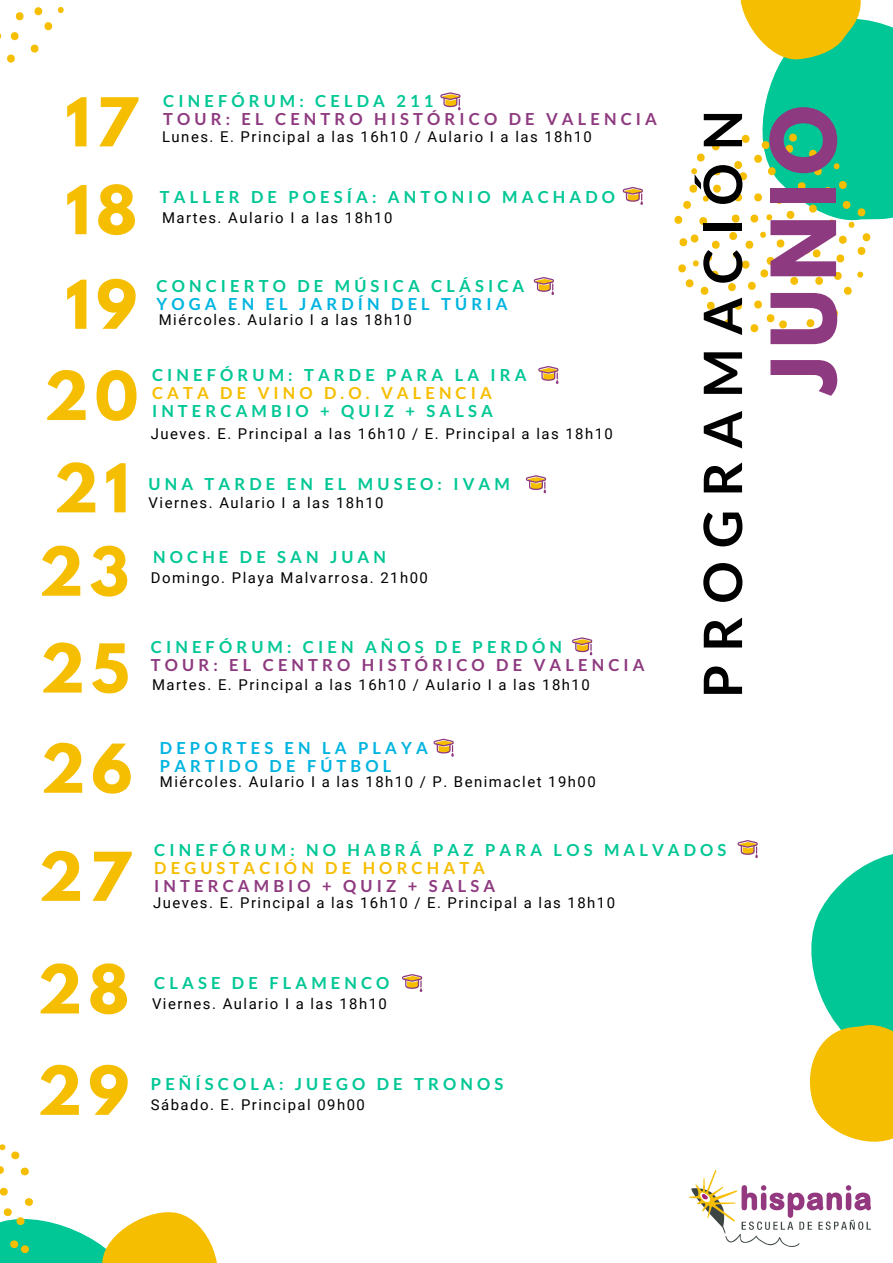
<style>
.page{position:relative;width:893px;height:1263px;background:#fff}
.page>*{position:absolute;margin:0;border:0;box-sizing:border-box;transform-origin:0 0}
.t1{font:700 79.5px "League Spartan";color:#8e3a80}
.t2{font:700 59.55px "League Spartan";letter-spacing:.1em;color:#f6be00}
.t3{font:700 52.95px "Lato";letter-spacing:.25em;color:#000}
.t4{font:700 16.5px "Lato";letter-spacing:.25em;color:#00c795}
.t5{font:700 16.5px "Lato";letter-spacing:.25em;color:#8e3a80}
.t6{font:700 16.5px/18px "Lato";letter-spacing:.25em;color:#00b4e0}
.t7{font:700 16.5px "Lato";letter-spacing:.25em;color:#f6be00}
.t8{font:14.85px "Roboto";letter-spacing:.1em;color:#000}
</style>
<div class="page">
<svg style="left:674px;top:0;width:219px;height:332px"></svg>
<img style="left:689px;top:1170px;width:181px;height:76px">
<svg style="left:0;top:1187px;width:217px;height:76px"></svg>
<svg style="left:0;top:1144px;width:29px;height:32px"></svg>
<svg style="left:15px;top:12px;width:9px;height:8px"></svg>
<svg style="left:10px;top:32px;width:9px;height:8px"></svg>
<svg style="left:7px;top:55px;width:8px;height:8px"></svg>
<svg style="left:30px;top:45px;width:9px;height:8px"></svg>
<svg style="left:34px;top:7px;width:9px;height:8px"></svg>
<svg style="left:44px;top:22px;width:9px;height:8px"></svg>
<svg style="left:57px;top:7px;width:7px;height:6px"></svg>
<svg style="left:440px;top:92px;width:21px;height:18px"></svg>
<svg style="left:572px;top:637px;width:20px;height:18px"></svg>
<svg style="left:623px;top:187px;width:20px;height:18px"></svg>
<svg style="left:538px;top:366px;width:20px;height:18px"></svg>
<svg style="left:526px;top:475px;width:20px;height:18px"></svg>
<svg style="left:433px;top:739px;width:21px;height:18px"></svg>
<svg style="left:737px;top:840px;width:156px;height:335px"></svg>
<svg style="left:534px;top:277px;width:20px;height:18px"></svg>
<svg style="left:402px;top:974px;width:20px;height:18px"></svg>
<h2 class="t2" style="left:65px;top:93px;width:73px">17</h2>
<h2 class="t2" style="left:66px;top:181px;width:73px">18</h2>
<p class="t4" style="left:163px;top:91px;width:272px">CINEFÓRUM: CELDA 211</p>
<p class="t5" style="left:163px;top:109px;width:495px">TOUR: EL CENTRO HISTÓRICO DE VALENCIA</p>
<p class="t8" style="left:162px;top:128px;width:431px">Lunes. E. Principal a las 16h10 / Aulario I a las 18h10</p>
<p class="t4" style="left:160px;top:187px;width:457px">TALLER DE POESÍA: ANTONIO MACHADO</p>
<p class="t8" style="left:162px;top:209px;width:232px">Martes. Aulario I a las 18h10</p>
<h2 class="t2" style="left:65px;top:275px;width:73px">19</h2>
<p class="t4" style="left:157px;top:275px;width:369px">CONCIERTO DE MÚSICA CLÁSICA</p>
<p class="t6" style="left:157px;top:294px;width:352px">YOGA EN EL JARDÍN DEL TÚRIA</p>
<p class="t8" style="left:159px;top:312px;width:255px">Miércoles. Aulario I a las 18h10</p>
<h2 class="t2" style="left:44px;top:366px;width:96px">20</h2>
<h2 class="t2" style="left:54px;top:459px;width:77px">21</h2>
<p class="t4" style="left:152px;top:364px;width:376px">CINEFÓRUM: TARDE PARA LA IRA</p>
<p class="t7" style="left:152px;top:382px;width:341px">CATA DE VINO D.O. VALENCIA</p>
<p class="t4" style="left:152px;top:400px;width:342px">INTERCAMBIO + QUIZ + SALSA</p>
<p class="t8" style="left:151px;top:425px;width:463px">Jueves. E. Principal a las 16h10 / E. Principal a las 18h10</p>
<p class="t4" style="left:149px;top:474px;width:363px">UNA TARDE EN EL MUSEO: IVAM</p>
<p class="t8" style="left:149px;top:494px;width:236px">Viernes. Aulario I a las 18h10</p>
<h2 class="t2" style="left:39px;top:542px;width:92px">23</h2>
<p class="t4" style="left:153px;top:547px;width:234px">NOCHE DE SAN JUAN</p>
<p class="t8" style="left:151px;top:569px;width:278px">Domingo. Playa Malvarrosa. 21h00</p>
<h2 class="t2" style="left:40px;top:639px;width:91px">25</h2>
<p class="t4" style="left:151px;top:637px;width:413px">CINEFÓRUM: CIEN AÑOS DE PERDÓN</p>
<p class="t5" style="left:151px;top:655px;width:495px">TOUR: EL CENTRO HISTÓRICO DE VALENCIA</p>
<p class="t8" style="left:152px;top:676px;width:439px">Martes. E. Principal a las 16h10 / Aulario I a las 18h10</p>
<h3 class="t3" style="left:690px;top:698px;width:589px;rotate:-90deg">PROGRAMACIÓN</h3>
<h2 class="t2" style="left:41px;top:739px;width:93px">26</h2>
<h2 class="t2" style="left:38px;top:847px;width:93px">27</h2>
<p class="t6" style="left:160px;top:738px;width:269px">DEPORTES EN LA PLAYA<br>PARTIDO DE FÚTBOL</p>
<p class="t8" style="left:160px;top:773px;width:437px">Miércoles. Aulario I a las 18h10 / P. Benimaclet 19h00</p>
<p class="t4" style="left:154px;top:840px;width:574px">CINEFÓRUM: NO HABRÁ PAZ PARA LOS MALVADOS</p>
<p class="t7" style="left:154px;top:858px;width:332px">DEGUSTACIÓN DE HORCHATA</p>
<p class="t5" style="left:154px;top:876px;width:342px">INTERCAMBIO + QUIZ + SALSA</p>
<p class="t8" style="left:153px;top:894px;width:463px">Jueves. E. Principal a las 16h10 / E. Principal a las 18h10</p>
<h2 class="t2" style="left:37px;top:960px;width:93px">28</h2>
<h2 class="t2" style="left:37px;top:1061px;width:93px">29</h2>
<p class="t4" style="left:154px;top:972px;width:237px">CLASE DE FLAMENCO</p>
<p class="t8" style="left:152px;top:995px;width:236px">Viernes. Aulario I a las 18h10</p>
<p class="t4" style="left:151px;top:1074px;width:354px">PEÑÍSCOLA: JUEGO DE TRONOS</p>
<p class="t8" style="left:151px;top:1096px;width:215px">Sábado. E. Principal 09h00</p>
<h1 class="t1" style="left:764px;top:393px;width:289px;rotate:-90deg">JUNIO</h1>
</div>
